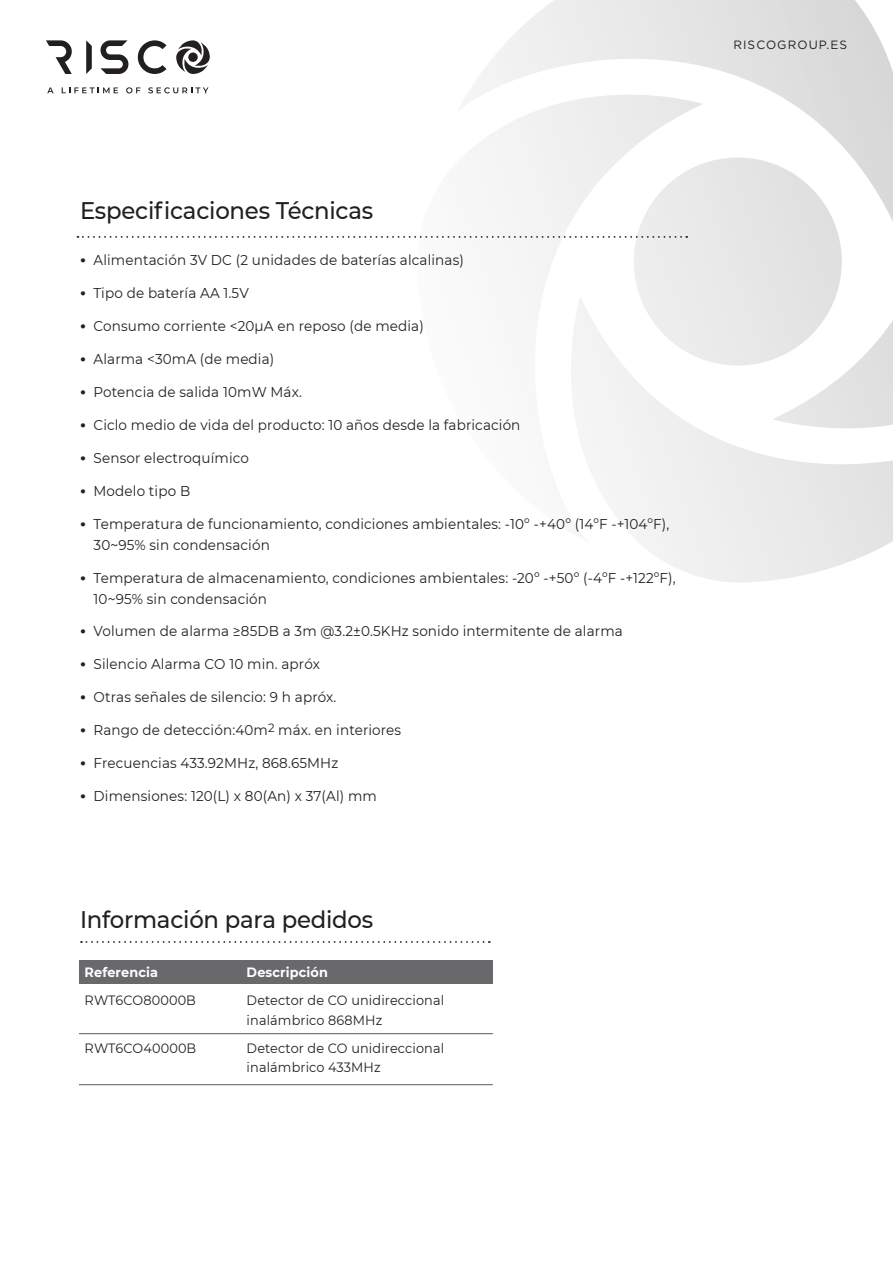
<style>
.page{position:relative;width:893px;height:1263px;background:#fff}
.page>*{position:absolute;margin:0;border:0;box-sizing:border-box;transform-origin:0 0}
.t1{font:500 24px "Montserrat";letter-spacing:-.01em;color:#231f20;scale:.95 1}
.t2{font:14.25px/21px "Montserrat";letter-spacing:.01em;color:#231f20;scale:.95 1}
.t3{font:13.5px "Montserrat";letter-spacing:.01em;color:#231f20;scale:.95 1}
.t4{font:700 13.5px "Montserrat";letter-spacing:.01em;color:#fff;scale:.95 1}
.t5{font:12px "Gotham Pro";letter-spacing:.09em;color:#231f20}
.s1{font-weight:700;font-size:16.5px}
</style>
<div class="page">
<svg style="left:490px;top:0;width:282px;height:92px;fill:#e9e9e9"></svg>
<svg style="left:772px;top:0;width:121px;height:221px;fill:#dcdcdd"></svg>
<svg style="left:640px;top:321px;width:253px;height:261px"></svg>
<svg style="left:471px;top:62px;width:232px;height:481px"></svg>
<div style="left:634px;top:157px;width:208px;height:209px;background:#e7e7e7;border-radius:50%"></div>
<svg style="left:86px;top:40px;width:6px;height:34px"></svg>
<svg style="left:138px;top:40px;width:29px;height:34px"></svg>
<svg style="left:176px;top:40px;width:34px;height:34px"></svg>
<div style="left:188px;top:52px;width:10px;height:10px;background:#231f20;border-radius:50%"></div>
<svg style="left:46px;top:40px;width:26px;height:34px"></svg>
<svg style="left:100px;top:40px;width:28px;height:34px"></svg>
<svg style="left:47px;top:87px;width:7px;height:6px"></svg>
<svg style="left:62px;top:87px;width:56px;height:6px"></svg>
<svg style="left:126px;top:87px;width:14px;height:6px"></svg>
<svg style="left:148px;top:87px;width:60px;height:6px"></svg>
<svg style="left:77px;top:236px;width:610px;height:2px"></svg>
<svg style="left:81px;top:941px;width:409px;height:2px"></svg>
<div style="left:79px;top:960px;width:414px;height:24px;background:#69696c"></div>
<hr style="left:79px;top:1033px;width:414px;height:1px;background:#57585a">
<hr style="left:79px;top:1084px;width:414px;height:1px;background:#57585a">
<p class="t5" style="left:733px;top:38px;width:115px">RISCOGROUP.ES</p>
<p class="t1" style="left:80px;top:194px;width:310px">Especificaciones Técnicas</p>
<p class="t2" style="left:80px;top:249px;width:406px"><span class="s1">•</span> Alimentación 3V DC (2 unidades de baterías alcalinas)</p>
<p class="t2" style="left:80px;top:282px;width:179px"><span class="s1">•</span> Tipo de batería AA 1.5V</p>
<p class="t2" style="left:80px;top:315px;width:363px"><span class="s1">•</span> Consumo corriente &lt;20µA en reposo (de media)</p>
<p class="t2" style="left:80px;top:348px;width:206px"><span class="s1">•</span> Alarma &lt;30mA (de media)</p>
<p class="t2" style="left:80px;top:381px;width:235px"><span class="s1">•</span> Potencia de salida 10mW Máx.</p>
<p class="t2" style="left:80px;top:414px;width:465px"><span class="s1">•</span> Ciclo medio de vida del producto: 10 años desde la fabricación</p>
<p class="t2" style="left:80px;top:447px;width:179px"><span class="s1">•</span> Sensor electroquímico</p>
<p class="t2" style="left:80px;top:480px;width:117px"><span class="s1">•</span> Modelo tipo B</p>
<p class="t2" style="left:94px;top:513px;width:607px;text-indent:-14px"><span class="s1">•</span> Temperatura de funcionamiento, condiciones ambientales: -10º -+40º (14ºF -+104ºF),<br>30~95% sin condensación</p>
<p class="t2" style="left:94px;top:566px;width:614px;text-indent:-14px"><span class="s1">•</span> Temperatura de almacenamiento, condiciones ambientales: -20º -+50º (-4ºF -+122ºF),<br>10~95% sin condensación</p>
<p class="t2" style="left:80px;top:620px;width:573px"><span class="s1">•</span> Volumen de alarma ≥85DB a 3m @3.2±0.5KHz sonido intermitente de alarma</p>
<p class="t2" style="left:80px;top:653px;width:254px"><span class="s1">•</span> Silencio Alarma CO 10 min. apróx</p>
<p class="t2" style="left:80px;top:686px;width:271px"><span class="s1">•</span> Otras señales de silencio: 9 h apróx.</p>
<p class="t2" style="left:80px;top:719px;width:340px"><span class="s1">•</span> Rango de detección:40m<sup>2</sup> máx. en interiores</p>
<p class="t2" style="left:80px;top:752px;width:273px"><span class="s1">•</span> Frecuencias 433.92MHz, 868.65MHz</p>
<p class="t2" style="left:80px;top:785px;width:314px"><span class="s1">•</span> Dimensiones: 120(L) x 80(An) x 37(Al) mm</p>
<p class="t1" style="left:80px;top:903px;width:310px">Información para pedidos</p>
<p class="t4" style="left:85px;top:962px;width:79px">Referencia</p>
<p class="t4" style="left:247px;top:962px;width:87px">Descripción</p>
<p class="t3" style="left:85px;top:991px;width:119px">RWT6CO80000B</p>
<p class="t3" style="left:247px;top:991px;width:209px">Detector de CO unidireccional</p>
<p class="t3" style="left:247px;top:1010px;width:144px">inalámbrico 868MHz</p>
<p class="t3" style="left:85px;top:1038px;width:119px">RWT6CO40000B</p>
<p class="t3" style="left:247px;top:1038px;width:209px">Detector de CO unidireccional</p>
<p class="t3" style="left:247px;top:1058px;width:143px">inalámbrico 433MHz</p>
</div>
